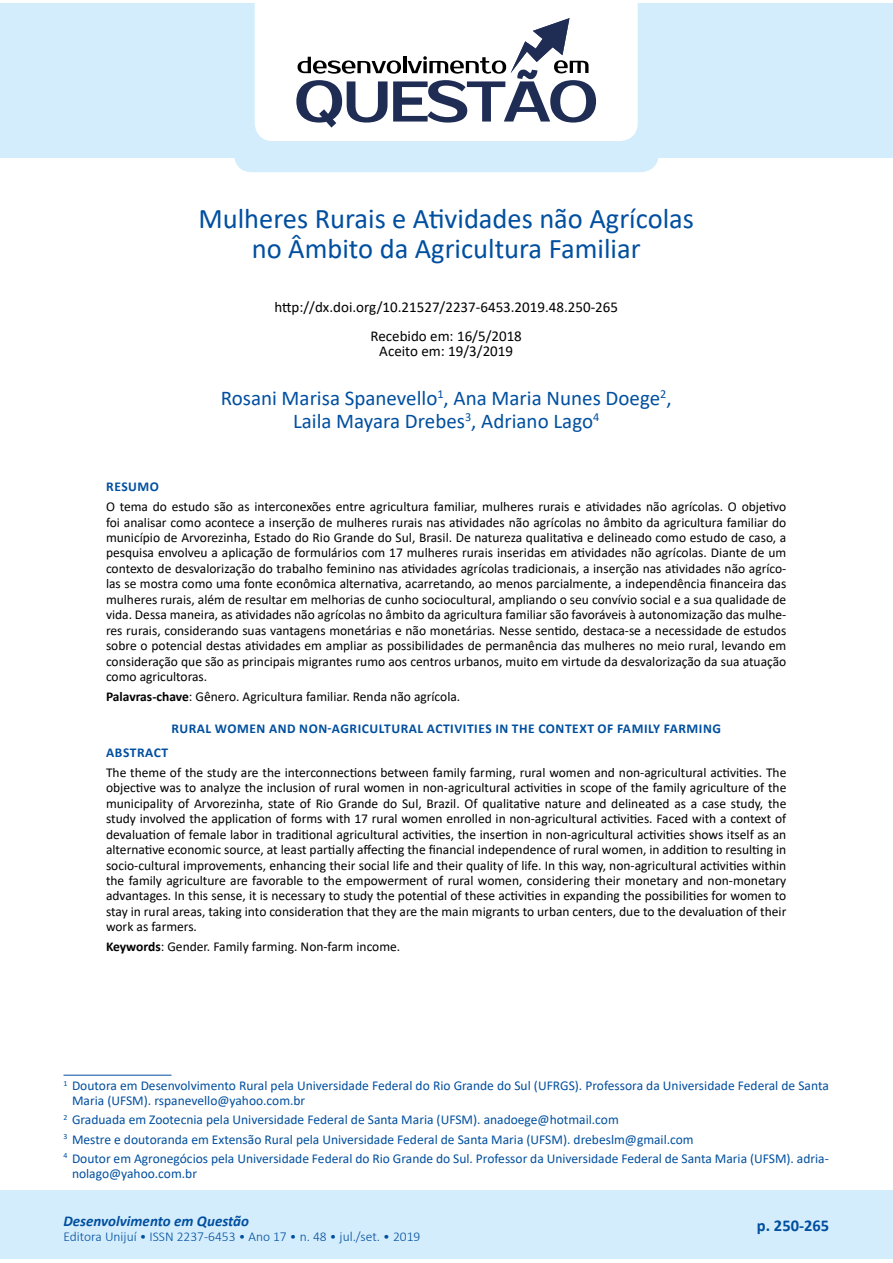
<style>
.page{position:relative;width:893px;height:1263px;background:#fff}
.page>*{position:absolute;margin:0;border:0;box-sizing:border-box;transform-origin:0 0}
.t1{font:28.5px/30.5px "Calibri";color:#004f9f;text-align:center}
.t2{font:21px/23px "Calibri";color:#004f9f;text-align:center}
.t3{font:700 16.5px "Calibri";color:#004f9f}
.t4{font:15px/28.2px "Calibri";color:#000;text-align:center}
.t5{font:italic 700 15px "Calibri";color:#004f9f}
.t6{font:13.5px/15.5px "Calibri";color:#000;text-align:justify}
.t7{font:13.5px/19.2px "Calibri";color:#004f9f}
.t8{font:700 13.5px "Calibri";letter-spacing:.04em;color:#004f9f}
.t9{font:300 13.5px "Calibri";color:#004f9f}
.s1{font-weight:700}
</style>
<div class="page">
<div style="left:0;top:3px;width:893px;height:154px;background:#d4edfc"></div>
<div style="left:0;top:1191px;width:893px;height:68px;background:#d4edfc"></div>
<div style="left:234px;top:3px;width:425px;height:169px;background:#d4edfc;border-radius:18px"></div>
<div style="left:255px;top:3px;width:383px;height:138px;background:#fff"></div>
<svg style="left:296px;top:18px;width:300px;height:110px"></svg>
<hr style="left:63px;top:1075px;width:108px;height:1px;background:#004f9f">
<h1 class="t1" style="left:198px;top:202px;width:497px">Mulheres Rurais e Atividades não Agrícolas no Âmbito da Agricultura Familiar</h1>
<p class="t4" style="left:274px;top:293px;width:345px">http://dx.doi.org/10.21527/2237-6453.2019.48.250-265<br>Recebido em: 16/5/2018</p>
<p class="t4" style="left:379px;top:337px;width:135px">Aceito em: 19/3/2019</p>
<h2 class="t2" style="left:221px;top:386px;width:452px">Rosani Marisa Spanevello<sup>1</sup>, Ana Maria Nunes Doege<sup>2</sup>,<br>Laila Mayara Drebes<sup>3</sup>, Adriano Lago<sup>4</sup></h2>
<p class="t8" style="left:106px;top:477px;width:54px">RESUMO</p>
<p class="t6" style="left:106px;top:499px;width:682px">O tema do estudo são as interconexões entre agricultura familiar, mulheres rurais e atividades não agrícolas. O objetivo foi analisar como acontece a inserção de mulheres rurais nas atividades não agrícolas no âmbito da agricultura familiar do município de Arvorezinha, Estado do Rio Grande do Sul, Brasil. De natureza qualitativa e delineado como estudo de caso, a pesquisa envolveu a aplicação de formulários com 17 mulheres rurais inseridas em atividades não agrícolas. Diante de um contexto de desvalorização do trabalho feminino nas atividades agrícolas tradicionais, a inserção nas atividades não agríco&shy;las se mostra como uma fonte econômica alternativa, acarretando, ao menos parcialmente, a independência financeira das mulheres rurais, além de resultar em melhorias de cunho sociocultural, ampliando o seu convívio social e a sua qualidade de vida. Dessa maneira, as atividades não agrícolas no âmbito da agricultura familiar são favoráveis à autonomização das mulhe&shy;res rurais, considerando suas vantagens monetárias e não monetárias. Nesse sentido, destaca-se a necessidade de estudos sobre o potencial destas atividades em ampliar as possibilidades de permanência das mulheres no meio rural, levando em consideração que são as principais migrantes rumo aos centros urbanos, muito em virtude da desvalorização da sua atuação como agricultoras.</p>
<p class="t6" style="left:106px;top:688px;width:356px"><span class="s1">Palavras-chave</span>: Gênero. Agricultura familiar. Renda não agrícola.</p>
<p class="t8" style="left:171px;top:719px;width:551px">RURAL WOMEN AND NON-AGRICULTURAL ACTIVITIES IN THE CONTEXT OF FAMILY FARMING</p>
<p class="t8" style="left:106px;top:743px;width:63px">ABSTRACT</p>
<p class="t6" style="left:106px;top:764px;width:682px">The theme of the study are the interconnections between family farming, rural women and non-agricultural activities. The objective was to analyze the inclusion of rural women in non-agricultural activities in scope of the family agriculture of the municipality of Arvorezinha, state of Rio Grande do Sul, Brazil. Of qualitative nature and delineated as a case study, the study involved the application of forms with 17 rural women enrolled in non-agricultural activities. Faced with a context of devaluation of female labor in traditional agricultural activities, the insertion in non-agricultural activities shows itself as an alternative economic source, at least partially affecting the financial independence of rural women, in addition to resulting in socio-cultural improvements, enhancing their social life and their quality of life. In this way, non-agricultural activities within the family agriculture are favorable to the empowerment of rural women, considering their monetary and non-monetary advantages. In this sense, it is necessary to study the potential of these activities in expanding the possibilities for women to stay in rural areas, taking into consideration that they are the main migrants to urban centers, due to the devaluation of their work as farmers.</p>
<p class="t6" style="left:106px;top:938px;width:296px"><span class="s1">Keywords</span>: Gender. Family farming. Non-farm income.</p>
<p class="t7" style="left:72px;top:1078px;width:758px;line-height:15px;text-indent:-8px"><sup>1</sup> Doutora em Desenvolvimento Rural pela Universidade Federal do Rio Grande do Sul (UFRGS). Professora da Universidade Federal de Santa<br>Maria (UFSM). rspanevello@yahoo.com.br</p>
<p class="t7" style="left:63px;top:1110px;width:767px"><sup>2</sup> Graduada em Zootecnia pela Universidade Federal de Santa Maria (UFSM). anadoege@hotmail.com<br><sup>3</sup> Mestre e doutoranda em Extensão Rural pela Universidade Federal de Santa Maria (UFSM). drebeslm@gmail.com<br><sup>4</sup> Doutor em Agronegócios pela Universidade Federal do Rio Grande do Sul. Professor da Universidade Federal de Santa Maria (UFSM). adria-</p>
<p class="t7" style="left:72px;top:1163px;width:127px">nolago@yahoo.com.br</p>
<p class="t5" style="left:63px;top:1210px;width:235px">R vista Desenvolvimento em Questão</p>
<p class="t9" style="left:63px;top:1228px;width:358px">Editora Unijuí • ISSN 2237-6453 • Ano 17 • n. 48 • jul./set. • 2019</p>
<p class="t5" style="left:63px;top:1210px;width:187px">Desenvolvimento em Questão</p>
<p class="t3" style="left:757px;top:1214px;width:74px">p. 250-265</p>
<p class="t9" style="left:280px;top:1228px;width:8px">6</p>
<p class="t9" style="left:320px;top:1228px;width:110px">5 out./dez. • 2018</p>
</div>
